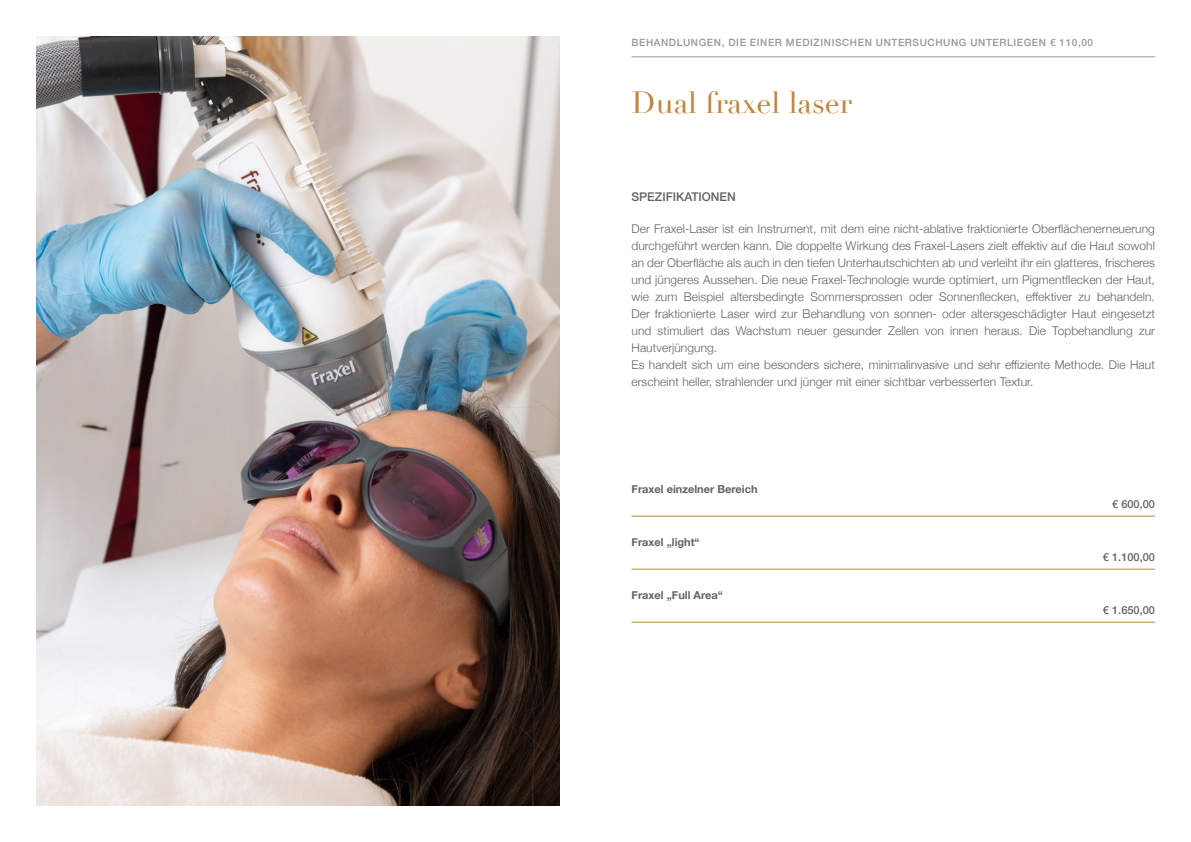
<style>
.page{position:relative;width:1191px;height:842px;background:#fff}
.page>*{position:absolute;margin:0;border:0;box-sizing:border-box;transform-origin:0 0}
.t1{font:30px "Didot";color:#bf873c}
.t2{font:300 12px/17px "Helvetica Neue";letter-spacing:.005em;color:#646363}
.t3{font:500 12px "Helvetica Neue";color:#646363}
.t4{font:700 11px "Helvetica Neue";color:#646363}
.t5{font:500 11px "Helvetica Neue";color:#646363}
.t6{font:500 10px "Helvetica Neue";letter-spacing:.06em;color:#97989a}
</style>
<div class="page">
<img style="left:36px;top:36px;width:523px;height:770px">
<hr style="left:631px;top:516px;width:524px;height:1px;background:#bf873c">
<hr style="left:631px;top:569px;width:524px;height:1px;background:#bf873c">
<hr style="left:631px;top:622px;width:524px;height:1px;background:#bf873c">
<hr style="left:631px;top:57px;width:524px;height:1px;background:#97989a">
<p class="t6" style="left:631px;top:34px;width:463px">BEHANDLUNGEN, DIE EINER MEDIZINISCHEN UNTERSUCHUNG UNTERLIEGEN € 110,00</p>
<h1 class="t1" style="left:631px;top:85px;width:222px">Dual fraxel laser</h1>
<p class="t3" style="left:631px;top:187px;width:106px">SPEZIFIKATIONEN</p>
<p class="t2" style="left:631px;top:219px;width:525px">Der Fraxel-Laser ist ein Instrument, mit dem eine nicht-ablative fraktionierte Oberflächenerneuerung durchgeführt werden kann. Die doppelte Wirkung des Fraxel-Lasers zielt effektiv auf die Haut sowohl an der Oberfläche als auch in den tiefen Unterhautschichten ab und verleiht ihr ein glatteres, frischeres und jüngeres Aussehen. Die neue Fraxel-Technologie wurde optimiert, um Pigmentflecken der Haut, wie zum Beispiel altersbedingte Sommersprossen oder Sonnenflecken, effektiver zu behandeln.<br>Der fraktionierte Laser wird zur Behandlung von sonnen- oder altersgeschädigter Haut eingesetzt und stimuliert das Wachstum neuer gesunder Zellen von innen heraus. Die Topbehandlung zur Hautverjüngung.<br>Es handelt sich um eine besonders sichere, minimalinvasive und sehr effiziente Methode. Die Haut erscheint heller, strahlender und jünger mit einer sichtbar verbesserten Textur.</p>
<p class="t4" style="left:631px;top:480px;width:128px">Fraxel einzelner Bereich</p>
<p class="t4" style="left:631px;top:533px;width:70px">Fraxel „light“</p>
<p class="t4" style="left:631px;top:586px;width:93px">Fraxel „Full Area“</p>
<p class="t5" style="left:1112px;top:495px;width:44px">€ 600,00</p>
<p class="t5" style="left:1103px;top:548px;width:53px">€ 1.100,00</p>
<p class="t5" style="left:1103px;top:601px;width:53px">€ 1.650,00</p>
</div>
